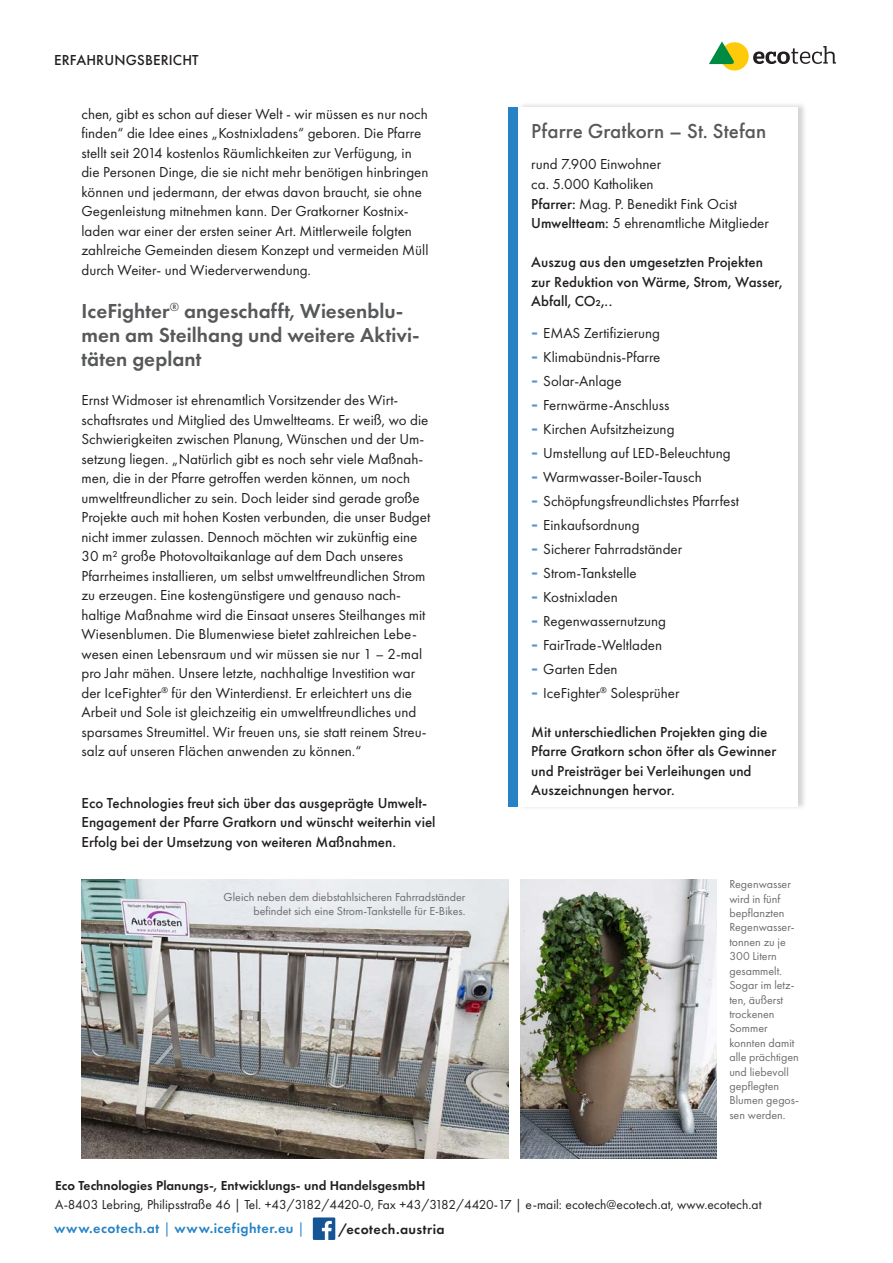
<style>
.page{position:relative;width:893px;height:1263px;background:#fff}
.page>*{position:absolute;margin:0;border:0;box-sizing:border-box;transform-origin:0 0}
.t1{font:600 21px/24px "Futura PT";color:#57585a}
.t2{font:500 21px "Futura PT";letter-spacing:.005em;color:#57585a}
.t3{font:15px/19.5px "Futura PT";color:#231f20}
.t4{font:500 15px/19.5px "Futura PT";color:#231f20}
.t5{font:600 14.25px "Futura PT";letter-spacing:.035em;color:#2783c5}
.t6{font:600 14.25px "Futura PT";letter-spacing:.03em;color:#231f20}
.t7{font:13.5px "Futura PT";color:#231f20}
.t8{font:600 13.5px "Futura PT";color:#231f20}
.t9{font:12px/14.4px "Futura PT";color:#6c6d70}
.s1{font-weight:500}
.s2{font-weight:500;font-size:21px;color:#5b94cf}
.s3{font-weight:400}
</style>
<div class="page">
<img style="left:521px;top:879px;width:196px;height:279px">
<img style="left:82px;top:879px;width:426px;height:279px">
<div style="left:518px;top:102px;width:289px;height:709px;background:#231f20;opacity:.19"></div>
<div style="left:518px;top:107px;width:280px;height:700px;background:#fff"></div>
<div style="left:508px;top:107px;width:10px;height:700px;background:#2783c5"></div>
<svg style="left:313px;top:1217px;width:22px;height:23px"></svg>
<div style="left:720px;top:42px;width:29px;height:29px;background:#feca0a;border-radius:50%"></div>
<svg style="left:709px;top:41px;width:26px;height:23px"></svg>
<svg style="left:753px;top:46px;width:83px;height:18px"></svg>
<p class="t4" style="left:54px;top:51px;width:146px">ERFAHRUNGSBERICHT</p>
<p class="t3" style="left:82px;top:104px;width:348px">chen, gibt es schon auf dieser Welt - wir müssen es nur noch finden“ die Idee eines „Kostnixladens“ geboren. Die Pfarre stellt seit 2014 kostenlos Räumlichkeiten zur Verfügung, in die Personen Dinge, die sie nicht mehr benötigen hinbringen können und jedermann, der etwas davon braucht, sie ohne Gegenleistung mitnehmen kann. Der Gratkorner Kostnix&shy;laden war einer der ersten seiner Art. Mittlerweile folgten zahlreiche Gemeinden diesem Konzept und vermeiden Müll durch Weiter- und Wiederverwendung.</p>
<h1 class="t1" style="left:82px;top:299px;width:340px">IceFighter<sup>®</sup> angeschafft, Wiesenblu&shy;men am Steilhang und weitere Aktivi&shy;täten geplant</h1>
<p class="t3" style="left:82px;top:390px;width:350px">Ernst Widmoser ist ehrenamtlich Vorsitzender des Wirt&shy;schaftsrates und Mitglied des Umweltteams. Er weiß, wo die Schwierigkeiten zwischen Planung, Wünschen und der Um&shy;setzung liegen. „Natürlich gibt es noch sehr viele Maßnah&shy;men, die in der Pfarre getroffen werden können, um noch umweltfreundlicher zu sein. Doch leider sind gerade große Projekte auch mit hohen Kosten verbunden, die unser Budget nicht immer zulassen. Dennoch möchten wir zukünftig eine 30 m² große Photovoltaikanlage auf dem Dach unseres Pfarrheimes installieren, um selbst umweltfreundlichen Strom zu erzeugen. Eine kostengünstigere und genauso nach&shy;haltige Maßnahme wird die Einsaat unseres Steilhanges mit Wiesenblumen. Die Blumenwiese bietet zahlreichen Lebe&shy;wesen einen Lebensraum und wir müssen sie nur 1 – 2-mal pro Jahr mähen. Unsere letzte, nachhaltige Investition war der IceFighter<sup>®</sup> für den Winterdienst. Er erleichtert uns die Arbeit und Sole ist gleichzeitig ein umweltfreundliches und sparsames Streumittel. Wir freuen uns, sie statt reinem Streu&shy;salz auf unseren Flächen anwenden zu können.“</p>
<p class="t4" style="left:82px;top:793px;width:355px">Eco Technologies freut sich über das ausgeprägte Umwelt-<br>Engagement der Pfarre Gratkorn und wünscht weiterhin viel<br>Erfolg bei der Umsetzung von weiteren Maßnahmen.</p>
<p class="t9" style="left:224px;top:890px;width:243px;text-align:right">Gleich neben dem diebstahlsicheren Fahrradständer befindet sich eine Strom-Tankstelle für E-Bikes.</p>
<h1 class="t2" style="left:531px;top:118px;width:237px">Pfarre Gratkorn – St. Stefan</h1>
<p class="t3" style="left:531px;top:155px;width:239px">rund 7.900 Einwohner<br>ca. 5.000 Katholiken<br><span class="s1">Pfarrer:</span> Mag. P. Benedikt Fink Ocist<br><span class="s1">Umweltteam:</span> 5 ehrenamtliche Mitglieder</p>
<p class="t4" style="left:531px;top:252px;width:253px">Auszug aus den umgesetzten Projekten zur Reduktion von Wärme, Strom, Wasser,<br>Abfall, CO₂,..</p>
<p class="t3" style="left:531px;top:323px;width:130px"><span class="s2">-</span> EMAS Zertifizierung</p>
<p class="t3" style="left:531px;top:347px;width:131px"><span class="s2">-</span> Klimabündnis-Pfarre</p>
<p class="t3" style="left:531px;top:371px;width:92px"><span class="s2">-</span> Solar-Anlage</p>
<p class="t3" style="left:531px;top:395px;width:140px"><span class="s2">-</span> Fernwärme-Anschluss</p>
<p class="t3" style="left:531px;top:419px;width:145px"><span class="s2">-</span> Kirchen Aufsitzheizung</p>
<p class="t3" style="left:531px;top:443px;width:201px"><span class="s2">-</span> Umstellung auf LED-Beleuchtung</p>
<p class="t3" style="left:531px;top:467px;width:172px"><span class="s2">-</span> Warmwasser-Boiler-Tausch</p>
<p class="t3" style="left:531px;top:491px;width:209px"><span class="s2">-</span> Schöpfungsfreundlichstes Pfarrfest</p>
<p class="t3" style="left:531px;top:515px;width:110px"><span class="s2">-</span> Einkaufsordnung</p>
<p class="t3" style="left:531px;top:539px;width:152px"><span class="s2">-</span> Sicherer Fahrradständer</p>
<p class="t3" style="left:531px;top:563px;width:107px"><span class="s2">-</span> Strom-Tankstelle</p>
<p class="t3" style="left:531px;top:587px;width:88px"><span class="s2">-</span> Kostnixladen</p>
<p class="t3" style="left:531px;top:611px;width:136px"><span class="s2">-</span> Regenwassernutzung</p>
<p class="t3" style="left:531px;top:635px;width:132px"><span class="s2">-</span> FairTrade-Weltladen</p>
<p class="t3" style="left:531px;top:659px;width:88px"><span class="s2">-</span> Garten Eden</p>
<p class="t3" style="left:531px;top:683px;width:150px"><span class="s2">-</span> IceFighter<sup>®</sup> Solesprüher</p>
<p class="t4" style="left:531px;top:722px;width:247px">Mit unterschiedlichen Projekten ging die Pfarre Gratkorn schon öfter als Gewinner und Preisträger bei Verleihungen und Auszeichnungen hervor.</p>
<p class="t9" style="left:729px;top:877px;width:71px">Regenwasser wird in fünf bepflanzten<br>Regenwasser&shy;tonnen zu je<br>300 Litern gesammelt.<br>Sogar im letz&shy;ten, äußerst trockenen<br>Sommer konnten damit alle prächtigen und liebevoll gepflegten<br>Blumen gegos&shy;sen werden.</p>
<p class="t8" style="left:55px;top:1177px;width:372px">Eco Technologies Planungs-, Entwicklungs- und HandelsgesmbH</p>
<p class="t7" style="left:55px;top:1196px;width:708px">A-8403 Lebring, Philipsstraße 46 | Tel. +43/3182/4420-0, Fax +43/3182/4420-17 | e-mail: ecotech@ecotech.at, www.ecotech.at</p>
<p class="t5" style="left:54px;top:1219px;width:252px">www.ecotech.at <span class="s3">|</span> www.icefighter.eu <span class="s3">|</span></p>
<p class="t6" style="left:338px;top:1220px;width:108px">/ecotech.austria</p>
</div>
